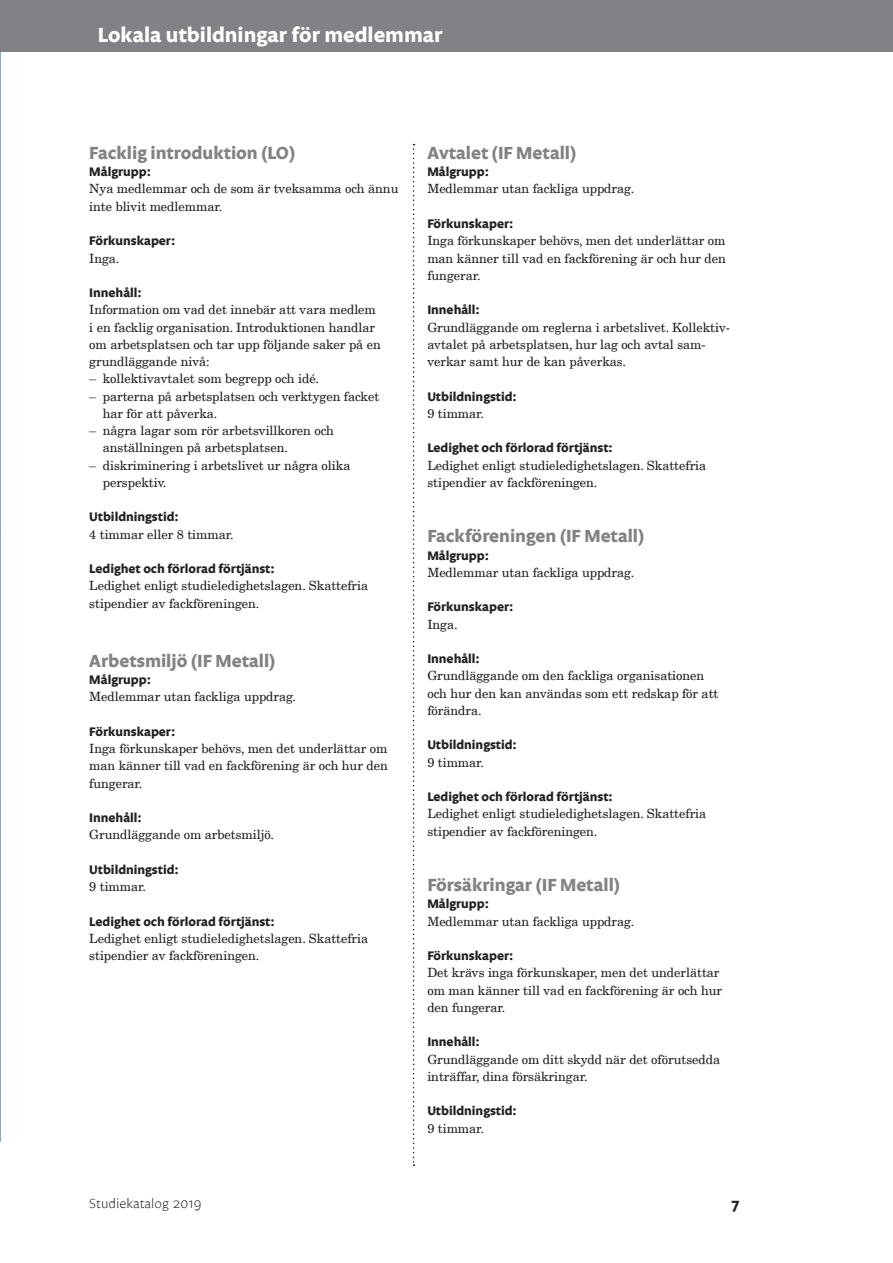
<style>
.page{position:relative;width:893px;height:1263px;background:#fff}
.page>*{position:absolute;margin:0;border:0;box-sizing:border-box;transform-origin:0 0}
.t1{font:700 21px "Legato";color:#fff}
.t2{font:700 18px "Legato";color:#808285}
.t3{font:700 15px "Legato";color:#231f20}
.t4{font:300 13.5px "Legato";color:#231f20}
.t5{font:12.75px/17.2px "New Century Schlbk LT";letter-spacing:-.005em;color:#231f20}
.t6{font:700 12.75px "Legato";color:#231f20}
</style>
<div class="page">
<hr style="left:0;top:761px;width:1px;height:37px;background:#8a9ea8">
<hr style="left:0;top:724px;width:1px;height:37px;background:#8a9ea8">
<hr style="left:0;top:687px;width:1px;height:37px;background:#8a9ea8">
<hr style="left:0;top:650px;width:1px;height:37px;background:#8a9ea8">
<hr style="left:0;top:613px;width:1px;height:37px;background:#8a9ea8">
<hr style="left:0;top:576px;width:1px;height:37px;background:#8a9ea8">
<hr style="left:0;top:539px;width:1px;height:37px;background:#8a9ea8">
<div style="left:0;top:0;width:893px;height:51px;background:#808285"></div>
<svg style="left:413px;top:144px;width:2px;height:1022px"></svg>
<h1 class="t1" style="left:98px;top:23px;width:346px">Lokala utbildningar för medlemmar</h1>
<h2 class="t2" style="left:89px;top:142px;width:207px">Facklig introduktion (LO)</h2>
<p class="t6" style="left:89px;top:164px;width:63px">Målgrupp:</p>
<p class="t5" style="left:89px;top:180px;width:311px">Nya medlemmar och de som är tveksamma och ännu inte blivit medlemmar.</p>
<p class="t6" style="left:89px;top:233px;width:88px">Förkunskaper:</p>
<p class="t5" style="left:89px;top:249px;width:32px">Inga.</p>
<p class="t6" style="left:89px;top:285px;width:54px">Innehåll:</p>
<p class="t5" style="left:89px;top:301px;width:293px">Information om vad det innebär att vara medlem i en facklig organisation. Introduktionen handlar om arbetsplatsen och tar upp följande saker på en grundläggande nivå:</p>
<p class="t5" style="left:89px;top:370px;width:231px">– kollektivavtalet som begrepp och idé.</p>
<p class="t5" style="left:103px;top:387px;width:278px;text-indent:-14px">– parterna på arbetsplatsen och verktygen facket har för att påverka.</p>
<p class="t5" style="left:103px;top:422px;width:233px;text-indent:-14px">– några lagar som rör arbetsvillkoren och anställningen på arbetsplatsen.</p>
<p class="t5" style="left:103px;top:456px;width:249px;text-indent:-14px">– diskriminering i arbetslivet ur några olika perspektiv.</p>
<p class="t6" style="left:89px;top:509px;width:91px">Utbildningstid:</p>
<p class="t5" style="left:89px;top:525px;width:146px">4 timmar eller 8 timmar.</p>
<p class="t6" style="left:89px;top:561px;width:187px">Ledighet och förlorad förtjänst:</p>
<p class="t5" style="left:89px;top:577px;width:280px">Ledighet enligt studieledighetslagen. Skattefria stipendier av fackföreningen.</p>
<h2 class="t2" style="left:89px;top:650px;width:188px">Arbetsmiljö (IF Metall)</h2>
<p class="t6" style="left:89px;top:672px;width:63px">Målgrupp:</p>
<p class="t5" style="left:89px;top:688px;width:208px">Medlemmar utan fackliga uppdrag.</p>
<p class="t6" style="left:89px;top:724px;width:88px">Förkunskaper:</p>
<p class="t5" style="left:89px;top:740px;width:300px;text-align:justify">Inga förkunskaper behövs, men det underlättar om man känner till vad en fackförening är och hur den fungerar.</p>
<p class="t6" style="left:89px;top:810px;width:54px">Innehåll:</p>
<p class="t5" style="left:89px;top:826px;width:186px">Grundläggande om arbetsmiljö.</p>
<p class="t6" style="left:89px;top:862px;width:91px">Utbildningstid:</p>
<p class="t5" style="left:89px;top:878px;width:58px">9 timmar.</p>
<p class="t6" style="left:89px;top:914px;width:187px">Ledighet och förlorad förtjänst:</p>
<p class="t5" style="left:89px;top:930px;width:280px">Ledighet enligt studieledighetslagen. Skattefria stipendier av fackföreningen.</p>
<h2 class="t2" style="left:427px;top:142px;width:150px">Avtalet (IF Metall)</h2>
<p class="t6" style="left:427px;top:164px;width:63px">Målgrupp:</p>
<p class="t5" style="left:427px;top:180px;width:208px">Medlemmar utan fackliga uppdrag.</p>
<p class="t6" style="left:427px;top:216px;width:88px">Förkunskaper:</p>
<p class="t5" style="left:427px;top:232px;width:300px;text-align:justify">Inga förkunskaper behövs, men det underlättar om man känner till vad en fackförening är och hur den fungerar.</p>
<p class="t6" style="left:427px;top:302px;width:54px">Innehåll:</p>
<p class="t5" style="left:427px;top:318px;width:304px">Grundläggande om reglerna i arbetslivet. Kollektiv&shy;avtalet på arbetsplatsen, hur lag och avtal sam&shy;verkar samt hur de kan påverkas.</p>
<p class="t6" style="left:427px;top:389px;width:91px">Utbildningstid:</p>
<p class="t5" style="left:427px;top:405px;width:58px">9 timmar.</p>
<p class="t6" style="left:427px;top:440px;width:187px">Ledighet och förlorad förtjänst:</p>
<p class="t5" style="left:427px;top:456px;width:280px">Ledighet enligt studieledighetslagen. Skattefria stipendier av fackföreningen.</p>
<h2 class="t2" style="left:427px;top:526px;width:218px">Fackföreningen (IF Metall)</h2>
<p class="t6" style="left:427px;top:548px;width:63px">Målgrupp:</p>
<p class="t5" style="left:427px;top:564px;width:208px">Medlemmar utan fackliga uppdrag.</p>
<p class="t6" style="left:427px;top:599px;width:88px">Förkunskaper:</p>
<p class="t5" style="left:427px;top:615px;width:32px">Inga.</p>
<p class="t6" style="left:427px;top:651px;width:54px">Innehåll:</p>
<p class="t5" style="left:427px;top:667px;width:293px">Grundläggande om den fackliga organisationen och hur den kan användas som ett redskap för att förändra.</p>
<p class="t6" style="left:427px;top:737px;width:91px">Utbildningstid:</p>
<p class="t5" style="left:427px;top:753px;width:58px">9 timmar.</p>
<p class="t6" style="left:427px;top:789px;width:187px">Ledighet och förlorad förtjänst:</p>
<p class="t5" style="left:427px;top:805px;width:280px">Ledighet enligt studieledighetslagen. Skattefria stipendier av fackföreningen.</p>
<h2 class="t2" style="left:427px;top:874px;width:194px">Försäkringar (IF Metall)</h2>
<p class="t6" style="left:427px;top:896px;width:63px">Målgrupp:</p>
<p class="t5" style="left:427px;top:912px;width:208px">Medlemmar utan fackliga uppdrag.</p>
<p class="t6" style="left:427px;top:948px;width:88px">Förkunskaper:</p>
<p class="t5" style="left:427px;top:964px;width:296px">Det krävs inga förkunskaper, men det underlättar om man känner till vad en fackförening är och hur den fungerar.</p>
<p class="t6" style="left:427px;top:1034px;width:54px">Innehåll:</p>
<p class="t5" style="left:427px;top:1050px;width:294px">Grundläggande om ditt skydd när det oförutsedda inträffar, dina försäkringar.</p>
<p class="t6" style="left:427px;top:1103px;width:91px">Utbildningstid:</p>
<p class="t5" style="left:427px;top:1119px;width:58px">9 timmar.</p>
<p class="t4" style="left:89px;top:1196px;width:114px">Studiekatalog 2019</p>
<p class="t3" style="left:731px;top:1195px;width:10px">7</p>
</div>
